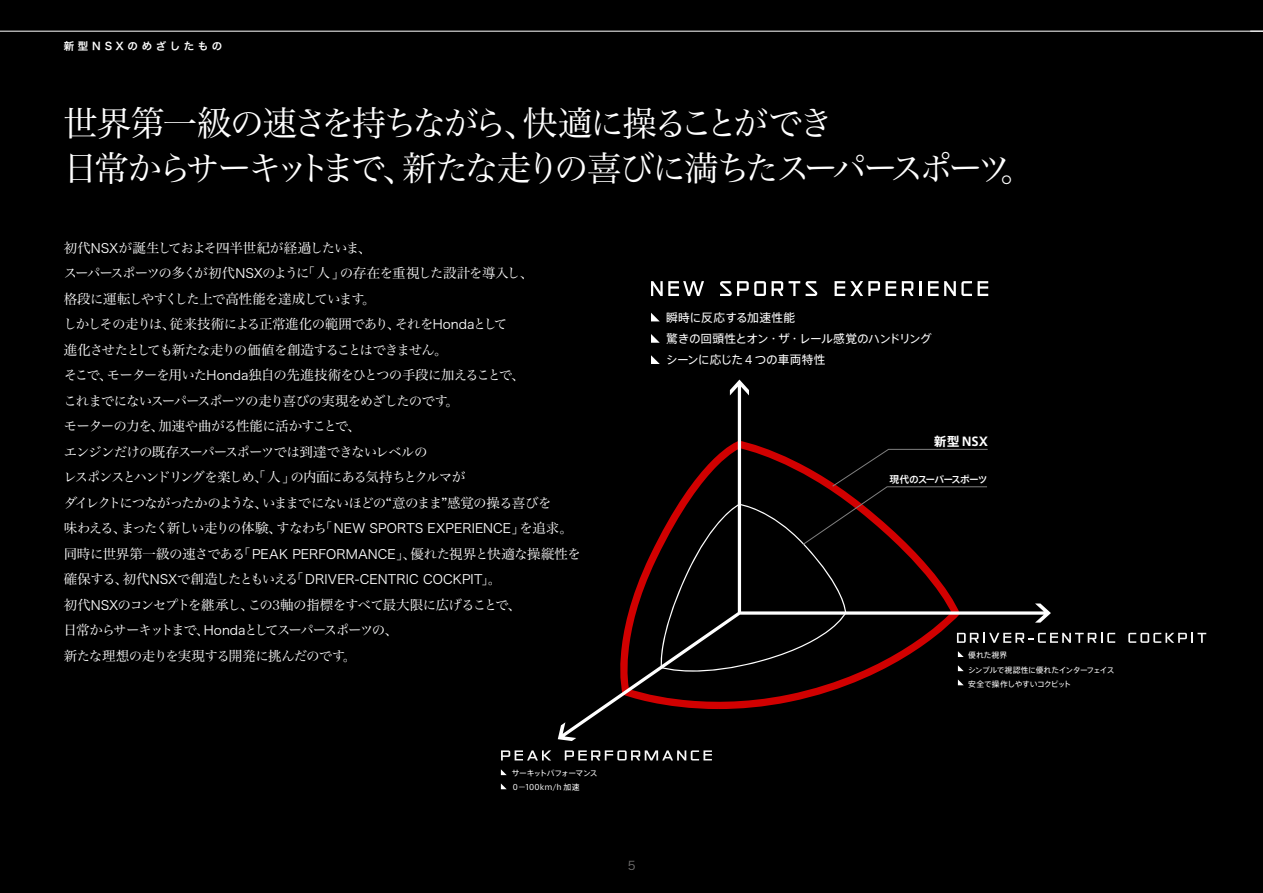
<style>
.page{position:relative;width:1263px;height:893px;background:#000}
.page>*{position:absolute;margin:0;border:0;box-sizing:border-box;transform-origin:0 0}
.t1{font:34.5px/45px "Hira Min Pro W3";letter-spacing:-.11em;color:#fff}
.t2{font:13.5px/25.5px "Hira Min Pro W3";letter-spacing:-.075em;color:#fff}
.t3{font:12.9px "Hira Kaku Pro W3";letter-spacing:.005em;color:#fff}
.t4{font:700 12.3px "Axis Std";color:#fff}
.t5{font:12px "Hira Kaku Pro W3";color:#717070}
.t6{font:11.7px/21.5px "Axis Std";letter-spacing:-.025em;color:#fff}
.t7{font:10.5px "Hira Kaku Pro W6";color:#fff}
.t8{font:500 9.75px "Axis Std";letter-spacing:-.085em;color:#fff}
.t9{font:7.8px/14.2px "Axis Std";letter-spacing:-.04em;color:#fff}
.s1{font-family:"Hira Kaku Pro W3";font-size:12.9px}
.s2{font-family:"Hira Min Pro W3";font-size:13.5px}
.s3{font-size:12.9px}
</style>
<div class="page">
<hr style="left:0;top:31px;width:1263px;height:1px;background:#fff">
<svg style="left:1250px;top:31px;width:13px;height:1px"></svg>
<svg style="left:558px;top:380px;width:406px;height:361px"></svg>
<svg style="left:902px;top:281px;width:11px;height:15px"></svg>
<hr style="left:919px;top:281px;width:3px;height:15px;background:#fff">
<svg style="left:928px;top:281px;width:10px;height:15px"></svg>
<svg style="left:944px;top:281px;width:44px;height:15px"></svg>
<svg style="left:651px;top:281px;width:53px;height:15px"></svg>
<svg style="left:720px;top:281px;width:97px;height:15px"></svg>
<svg style="left:834px;top:281px;width:62px;height:15px"></svg>
<svg style="left:651px;top:313px;width:9px;height:8px"></svg>
<svg style="left:651px;top:334px;width:9px;height:9px"></svg>
<svg style="left:651px;top:355px;width:9px;height:9px"></svg>
<svg style="left:1128px;top:633px;width:78px;height:10px"></svg>
<svg style="left:501px;top:769px;width:6px;height:6px"></svg>
<svg style="left:501px;top:783px;width:6px;height:6px"></svg>
<svg style="left:501px;top:750px;width:50px;height:10px"></svg>
<svg style="left:565px;top:750px;width:147px;height:10px"></svg>
<svg style="left:660px;top:448px;width:455px;height:237px"></svg>
<p class="t7" style="left:64px;top:36px;width:160px">新 型 N S X の め ざ し た も の</p>
<h1 class="t1" style="left:63px;top:98px;width:973px">世界第一級の速さを持ちながら、快適に操ることができ<br>日常からサーキットまで、新たな走りの喜びに満ちたスーパースポーツ。</h1>
<p class="t2" style="left:64px;top:234px;width:519px">初代<span class="s1">NSX</span>が誕生しておよそ四半世紀が経過したいま、<br>スーパースポーツの多くが初代<span class="s1">NSX</span>のように「人」の存在を重視した設計を導入し、<br>格段に運転しやすくした上で高性能を達成しています。<br>しかしその走りは、従来技術による正常進化の範囲であり、それを<span class="s1">Honda</span>として<br>進化させたとしても新たな走りの価値を創造することはできません。<br>そこで、モーターを用いた<span class="s1">Honda</span>独自の先進技術をひとつの手段に加えることで、<br>これまでにないスーパースポーツの走り喜びの実現をめざしたのです。<br>モーターの力を、加速や曲がる性能に活かすことで、<br>エンジンだけの既存スーパースポーツでは到達できないレベルの<br>レスポンスとハンドリングを楽しめ、「人」の内面にある気持ちとクルマが<br>ダイレクトにつながったかのような、いままでにないほどの“意のまま”感覚の操る喜びを<br>味わえる、まったく新しい走りの体験、すなわち「<span class="s1">NEW SPORTS EXPERIENCE</span>」を追求。同時に世界第一級の速さである「<span class="s1">PEAK PERFORMANCE</span>」、優れた視界と快適な操縦性を</p>
<p class="t3" style="left:64px;top:568px;width:439px"><span class="s2">確保する、初代</span>NSX<span class="s2">で創造したともいえる「</span>DRIVER-CENTRIC COCKPIT<span class="s2">」。</span></p>
<p class="t2" style="left:64px;top:591px;width:459px">初代<span class="s1">NSX</span>のコンセプトを継承し、この<span class="s3">3</span>軸の指標をすべて最大限に広げることで、日常からサーキットまで、<span class="s1">Honda</span>としてスーパースポーツの、<br>新たな理想の走りを実現する開発に挑んだのです。</p>
<p class="t6" style="left:666px;top:306px;width:267px">瞬時に反応する加速性能<br>驚きの回頭性とオン・ザ・レール感覚のハンドリングシーンに応じた 4 つの車両特性</p>
<p class="t4" style="left:934px;top:432px;width:55px">新型 NSX</p>
<p class="t8" style="left:889px;top:472px;width:100px">現代のスーパースポーツ</p>
<p class="t9" style="left:968px;top:648px;width:148px">優れた視界<br>シンプルで視認性に優れたインターフェイス安全で操作しやすいコクピット</p>
<p class="t9" style="left:511px;top:765px;width:88px">サーキットパフォーマンス<br>０－100km/h 加速</p>
<p class="t5" style="left:628px;top:855px;width:9px">5</p>
</div>
